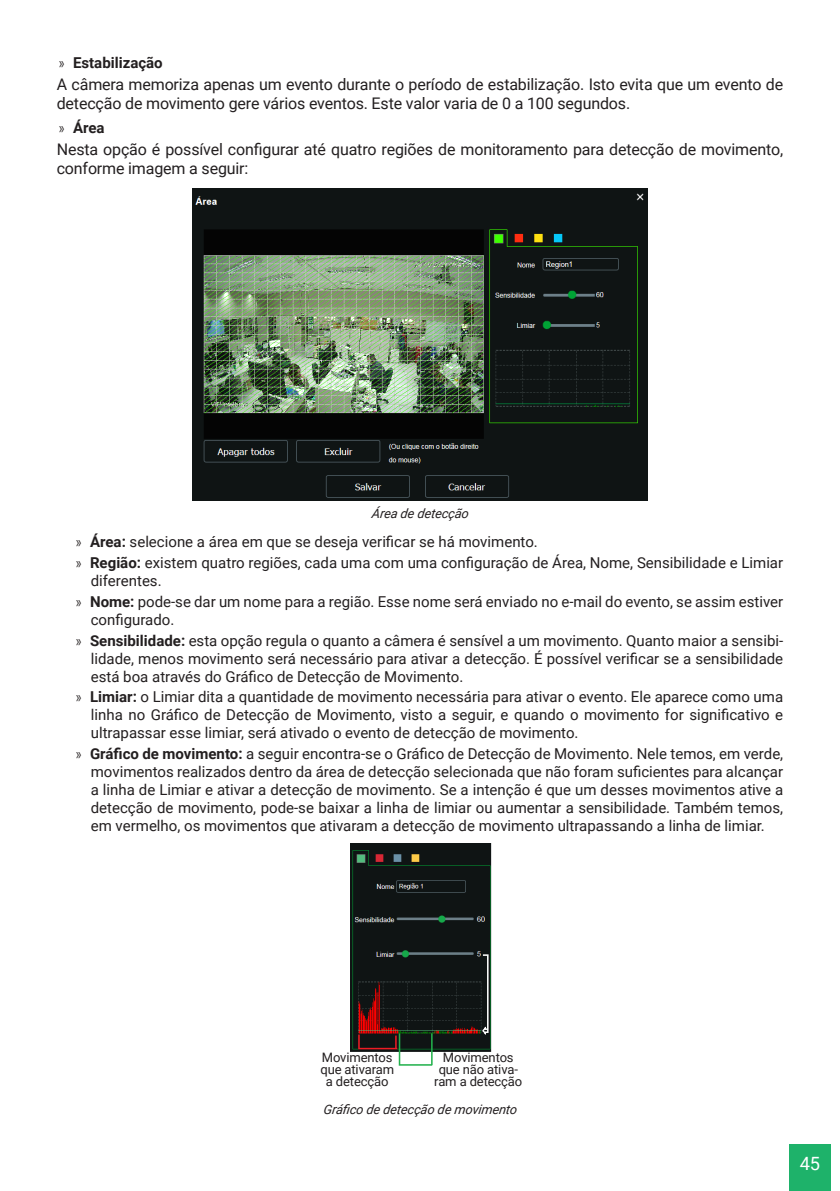
<style>
.page{position:relative;width:840px;height:1191px;background:#fff}
.page>*{position:absolute;margin:0;border:0;box-sizing:border-box;transform-origin:0 0}
.t1{font:18.2px "Roboto";color:#fff}
._0__Corpo_de_texto{font:16px/19.2px "Roboto";letter-spacing:-.01em;color:#231f20}
.t2{font:15px/18px "Roboto";color:#231f20;text-align:justify}
.t3{font:700 15px "Roboto";color:#231f20}
._0__Corpo_de_texto-2{font:13px/12px "Roboto";letter-spacing:-.01em;color:#231f20;text-align:center}
._7__Legenda{font:italic 13px "Roboto";color:#231f20}
.s1{font-family:"Frutiger LT Std";font-weight:300;font-stretch:condensed}
.s2{font-weight:700}
</style>
<div class="page">
<div style="left:788px;top:1144px;width:42px;height:47px;background:#1eb26a"></div>
<img style="left:193px;top:189px;width:453px;height:311px">
<img style="left:350px;top:843px;width:142px;height:223px">
<div style="left:317px;top:1052px;width:80px;height:34px;background:#fff"></div>
<div style="left:433px;top:1052px;width:89px;height:38px;background:#fff"></div>
<p class="t3" style="left:58px;top:52px;width:106px"><span class="s1">»</span> Estabilização</p>
<p class="_0__Corpo_de_texto" style="left:57px;top:74px;width:727px">A câmera memoriza apenas um evento durante o período de estabilização. Isto evita que um evento de detecção de movimento gere vários eventos. Este valor varia de 0 a 100 segundos.</p>
<p class="t3" style="left:58px;top:117px;width:48px"><span class="s1">»</span> Área</p>
<p class="_0__Corpo_de_texto" style="left:57px;top:139px;width:727px">Nesta opção é possível configurar até quatro regiões de monitoramento para detecção de movimento, conforme imagem a seguir:</p>
<p class="_7__Legenda" style="left:371px;top:504px;width:101px">Área de detecção</p>
<p class="t2" style="left:75px;top:532px;width:464px"><span class="s1">»</span> <span class="s2">Área:</span> selecione a área em que se deseja verificar se há movimento.</p>
<p class="t2" style="left:91px;top:553px;width:693px;text-indent:-16px"><span class="s1">»</span> <span class="s2">Região:</span> existem quatro regiões, cada uma com uma configuração de Área, Nome, Sensibilidade e Limiar diferentes.</p>
<p class="t2" style="left:91px;top:592px;width:693px;text-indent:-16px"><span class="s1">»</span> <span class="s2">Nome:</span> pode-se dar um nome para a região. Esse nome será enviado no e-mail do evento, se assim estiver configurado.</p>
<p class="t2" style="left:91px;top:630px;width:693px;text-indent:-16px"><span class="s1">»</span> <span class="s2">Sensibilidade:</span> esta opção regula o quanto a câmera é sensível a um movimento. Quanto maior a sensibi&shy;lidade, menos movimento será necessário para ativar a detecção. É possível verificar se a sensibilidade está boa através do Gráfico de Detecção de Movimento.</p>
<p class="t2" style="left:91px;top:687px;width:693px;text-indent:-16px"><span class="s1">»</span> <span class="s2">Limiar:</span> o Limiar dita a quantidade de movimento necessária para ativar o evento. Ele aparece como uma linha no Gráfico de Detecção de Movimento, visto a seguir, e quando o movimento for significativo e ultrapassar esse limiar, será ativado o evento de detecção de movimento.</p>
<p class="t2" style="left:91px;top:744px;width:693px;text-indent:-16px"><span class="s1">»</span> <span class="s2">Gráfico de movimento:</span> a seguir encontra-se o Gráfico de Detecção de Movimento. Nele temos, em verde, movimentos realizados dentro da área de detecção selecionada que não foram suficientes para alcançar a linha de Limiar e ativar a detecção de movimento. Se a intenção é que um desses movimentos ative a detecção de movimento, pode-se baixar a linha de limiar ou aumentar a sensibilidade. Também temos, em vermelho, os movimentos que ativaram a detecção de movimento ultrapassando a linha de limiar.</p>
<p class="_0__Corpo_de_texto-2" style="left:320px;top:1051px;width:75px">Movimentos que ativaram a detecção</p>
<p class="_0__Corpo_de_texto-2" style="left:434px;top:1051px;width:89px">Movimentos que não ativa&shy;ram a detecção</p>
<p class="_7__Legenda" style="left:323px;top:1100px;width:197px">Gráfico de detecção de movimento</p>
<p class="t1" style="left:799px;top:1151px;width:22px">45</p>
</div>
